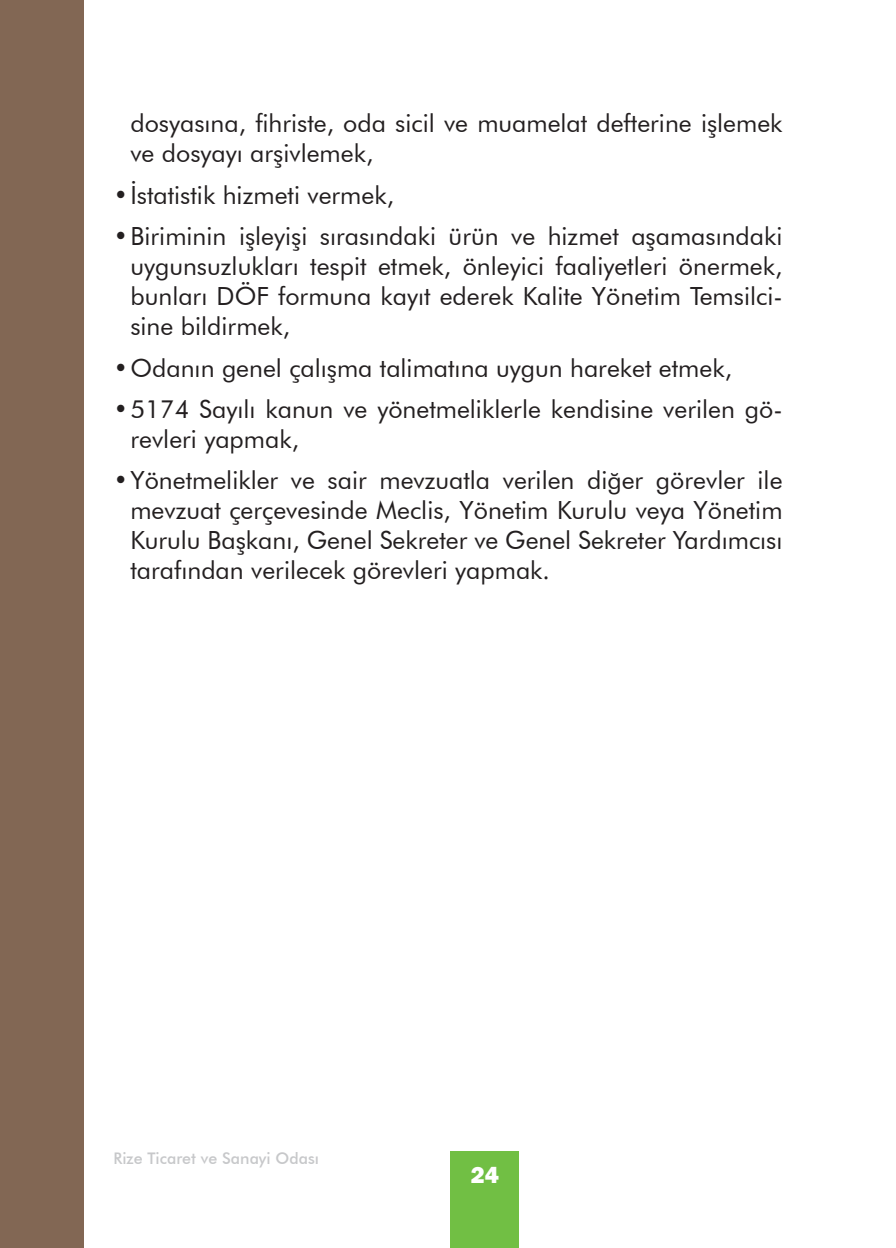
<style>
.page{position:relative;width:896px;height:1248px;background:#fff}
.page>*{position:absolute;margin:0;border:0;box-sizing:border-box;transform-origin:0 0}
.t1{font:25px/30px "Futura BT";color:#231f20}
.t2{font:800 24px "Franklin Gothic";color:#fff}
.t3{font:500 16px "Futura BT";color:#c7c8ca}
</style>
<div class="page">
<div style="left:451px;top:1151px;width:68px;height:96px;background:#71bf44"></div>
<hr style="left:895px;top:0;width:1px;height:181px;background:#b39077">
<div style="left:0;top:0;width:84px;height:1247px;background:#826754"></div>
<p class="t1" style="left:130px;top:108px;width:653px">dosyasına, fihriste, oda sicil ve muamelat defterine işlemek ve dosyayı arşivlemek,</p>
<p class="t1" style="left:113px;top:180px;width:282px">•İstatistik hizmeti vermek,</p>
<p class="t1" style="left:130px;top:221px;width:653px;text-align:justify;text-indent:-17px">•Biriminin işleyişi sırasındaki ürün ve hizmet aşamasındaki uygunsuzlukları tespit etmek, önleyici faaliyetleri önermek, bunları DÖF formuna kayıt ederek Kalite Yönetim Temsilci&shy;sine bildirmek,</p>
<p class="t1" style="left:113px;top:352px;width:620px">•Odanın genel çalışma talimatına uygun hareket etmek,</p>
<p class="t1" style="left:130px;top:394px;width:653px;text-indent:-17px">•5174 Sayılı kanun ve yönetmeliklerle kendisine verilen gö&shy;revleri yapmak,</p>
<p class="t1" style="left:130px;top:465px;width:653px;text-align:justify;text-indent:-17px">•Yönetmelikler ve sair mevzuatla verilen diğer görevler ile mevzuat çerçevesinde Meclis, Yönetim Kurulu veya Yönetim Kurulu Başkanı, Genel Sekreter ve Genel Sekreter Yardımcısı tarafından verilecek görevleri yapmak.</p>
<p class="t3" style="left:113px;top:1148px;width:207px">Rize Ticaret ve Sanayi Odası</p>
<p class="t2" style="left:471px;top:1158px;width:30px">24</p>
</div>
